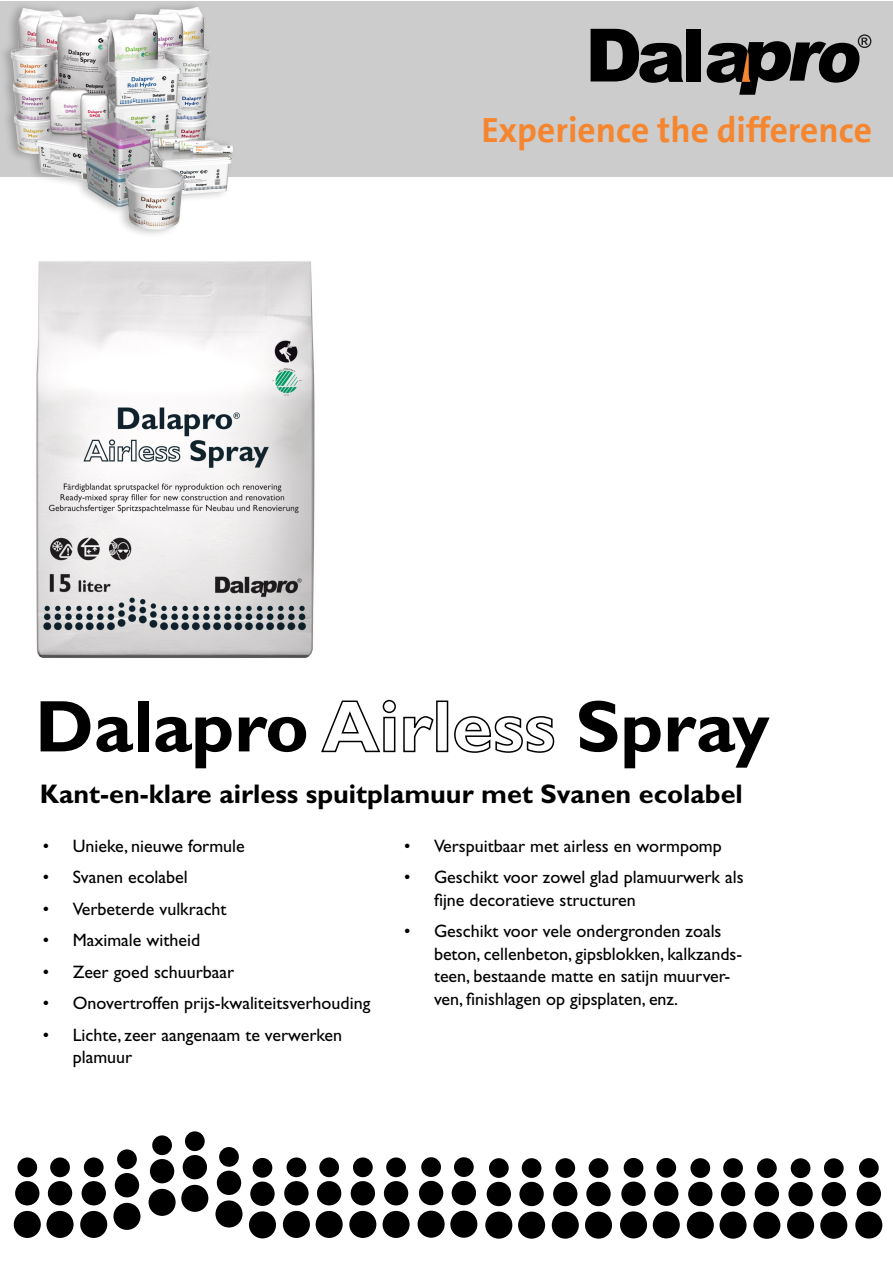
<style>
.page{position:relative;width:893px;height:1263px;background:#fff}
.page>*{position:absolute;margin:0;border:0;box-sizing:border-box;transform-origin:0 0}
.t1{font:700 73.5px "Gill Sans Std";color:#000}
.t2{font:700 35.55px "The Sans B7";color:#f5862f}
.t3{font:700 27px "Gill Sans Std";color:#000}
.t4{font:18px/22.5px "Gill Sans Std";color:#000}
</style>
<div class="page">
<div style="left:0;top:1px;width:892px;height:176px;background:#ccc"></div>
<img style="left:36px;top:261px;width:279px;height:397px">
<svg style="left:321px;top:699px;width:113px;height:54px"></svg>
<div style="left:436px;top:700px;width:12px;height:52px;border:2px solid #000"></div>
<svg style="left:454px;top:716px;width:101px;height:37px"></svg>
<div style="left:47px;top:1211px;width:27px;height:27px;background:#000;border-radius:50%"></div>
<div style="left:48px;top:1181px;width:24px;height:24px;background:#000;border-radius:50%"></div>
<div style="left:50px;top:1157px;width:20px;height:20px;background:#000;border-radius:50%"></div>
<div style="left:14px;top:1211px;width:27px;height:27px;background:#000;border-radius:50%"></div>
<div style="left:15px;top:1181px;width:24px;height:24px;background:#000;border-radius:50%"></div>
<div style="left:17px;top:1157px;width:20px;height:20px;background:#000;border-radius:50%"></div>
<div style="left:80px;top:1211px;width:27px;height:27px;background:#000;border-radius:50%"></div>
<div style="left:82px;top:1181px;width:24px;height:24px;background:#000;border-radius:50%"></div>
<div style="left:84px;top:1157px;width:20px;height:20px;background:#000;border-radius:50%"></div>
<div style="left:113px;top:1203px;width:27px;height:27px;background:#000;border-radius:50%"></div>
<div style="left:115px;top:1173px;width:24px;height:24px;background:#000;border-radius:50%"></div>
<div style="left:117px;top:1149px;width:20px;height:20px;background:#000;border-radius:50%"></div>
<div style="left:149px;top:1189px;width:27px;height:27px;background:#000;border-radius:50%"></div>
<div style="left:150px;top:1159px;width:24px;height:24px;background:#000;border-radius:50%"></div>
<div style="left:152px;top:1135px;width:20px;height:20px;background:#000;border-radius:50%"></div>
<div style="left:181px;top:1185px;width:27px;height:27px;background:#000;border-radius:50%"></div>
<div style="left:183px;top:1155px;width:24px;height:24px;background:#000;border-radius:50%"></div>
<div style="left:185px;top:1131px;width:20px;height:20px;background:#000;border-radius:50%"></div>
<div style="left:215px;top:1200px;width:28px;height:27px;background:#000;border-radius:50%"></div>
<div style="left:217px;top:1171px;width:24px;height:24px;background:#000;border-radius:50%"></div>
<div style="left:219px;top:1147px;width:20px;height:20px;background:#000;border-radius:50%"></div>
<div style="left:249px;top:1211px;width:27px;height:27px;background:#000;border-radius:50%"></div>
<div style="left:250px;top:1181px;width:25px;height:25px;background:#000;border-radius:50%"></div>
<div style="left:253px;top:1158px;width:19px;height:20px;background:#000;border-radius:50%"></div>
<div style="left:316px;top:1211px;width:27px;height:27px;background:#000;border-radius:50%"></div>
<div style="left:317px;top:1181px;width:24px;height:24px;background:#000;border-radius:50%"></div>
<div style="left:319px;top:1157px;width:20px;height:20px;background:#000;border-radius:50%"></div>
<div style="left:283px;top:1211px;width:27px;height:27px;background:#000;border-radius:50%"></div>
<div style="left:284px;top:1181px;width:25px;height:24px;background:#000;border-radius:50%"></div>
<div style="left:287px;top:1157px;width:19px;height:20px;background:#000;border-radius:50%"></div>
<div style="left:349px;top:1211px;width:27px;height:27px;background:#000;border-radius:50%"></div>
<div style="left:351px;top:1181px;width:24px;height:24px;background:#000;border-radius:50%"></div>
<div style="left:353px;top:1157px;width:20px;height:20px;background:#000;border-radius:50%"></div>
<div style="left:383px;top:1211px;width:27px;height:27px;background:#000;border-radius:50%"></div>
<div style="left:384px;top:1181px;width:24px;height:24px;background:#000;border-radius:50%"></div>
<div style="left:386px;top:1157px;width:20px;height:20px;background:#000;border-radius:50%"></div>
<div style="left:450px;top:1211px;width:27px;height:27px;background:#000;border-radius:50%"></div>
<div style="left:452px;top:1181px;width:24px;height:24px;background:#000;border-radius:50%"></div>
<div style="left:454px;top:1157px;width:20px;height:20px;background:#000;border-radius:50%"></div>
<div style="left:418px;top:1211px;width:27px;height:27px;background:#000;border-radius:50%"></div>
<div style="left:419px;top:1181px;width:24px;height:24px;background:#000;border-radius:50%"></div>
<div style="left:421px;top:1157px;width:20px;height:20px;background:#000;border-radius:50%"></div>
<div style="left:518px;top:1211px;width:27px;height:28px;background:#000;border-radius:50%"></div>
<div style="left:519px;top:1182px;width:25px;height:24px;background:#000;border-radius:50%"></div>
<div style="left:522px;top:1158px;width:19px;height:20px;background:#000;border-radius:50%"></div>
<div style="left:485px;top:1211px;width:27px;height:28px;background:#000;border-radius:50%"></div>
<div style="left:487px;top:1182px;width:24px;height:24px;background:#000;border-radius:50%"></div>
<div style="left:489px;top:1158px;width:20px;height:20px;background:#000;border-radius:50%"></div>
<div style="left:552px;top:1211px;width:27px;height:28px;background:#000;border-radius:50%"></div>
<div style="left:553px;top:1182px;width:24px;height:24px;background:#000;border-radius:50%"></div>
<div style="left:555px;top:1158px;width:20px;height:20px;background:#000;border-radius:50%"></div>
<div style="left:585px;top:1211px;width:27px;height:28px;background:#000;border-radius:50%"></div>
<div style="left:586px;top:1182px;width:25px;height:24px;background:#000;border-radius:50%"></div>
<div style="left:589px;top:1158px;width:19px;height:20px;background:#000;border-radius:50%"></div>
<div style="left:653px;top:1211px;width:27px;height:27px;background:#000;border-radius:50%"></div>
<div style="left:654px;top:1181px;width:24px;height:25px;background:#000;border-radius:50%"></div>
<div style="left:656px;top:1158px;width:20px;height:20px;background:#000;border-radius:50%"></div>
<div style="left:620px;top:1211px;width:27px;height:27px;background:#000;border-radius:50%"></div>
<div style="left:621px;top:1181px;width:25px;height:25px;background:#000;border-radius:50%"></div>
<div style="left:624px;top:1158px;width:19px;height:20px;background:#000;border-radius:50%"></div>
<div style="left:719px;top:1211px;width:28px;height:28px;background:#000;border-radius:50%"></div>
<div style="left:721px;top:1182px;width:24px;height:24px;background:#000;border-radius:50%"></div>
<div style="left:723px;top:1158px;width:20px;height:20px;background:#000;border-radius:50%"></div>
<div style="left:687px;top:1211px;width:27px;height:28px;background:#000;border-radius:50%"></div>
<div style="left:688px;top:1182px;width:24px;height:24px;background:#000;border-radius:50%"></div>
<div style="left:690px;top:1158px;width:20px;height:20px;background:#000;border-radius:50%"></div>
<div style="left:753px;top:1212px;width:27px;height:27px;background:#000;border-radius:50%"></div>
<div style="left:755px;top:1182px;width:24px;height:24px;background:#000;border-radius:50%"></div>
<div style="left:757px;top:1158px;width:20px;height:20px;background:#000;border-radius:50%"></div>
<div style="left:787px;top:1212px;width:27px;height:27px;background:#000;border-radius:50%"></div>
<div style="left:788px;top:1182px;width:25px;height:24px;background:#000;border-radius:50%"></div>
<div style="left:791px;top:1158px;width:19px;height:20px;background:#000;border-radius:50%"></div>
<div style="left:820px;top:1212px;width:27px;height:27px;background:#000;border-radius:50%"></div>
<div style="left:822px;top:1182px;width:24px;height:24px;background:#000;border-radius:50%"></div>
<div style="left:824px;top:1158px;width:20px;height:20px;background:#000;border-radius:50%"></div>
<div style="left:855px;top:1211px;width:27px;height:27px;background:#000;border-radius:50%"></div>
<div style="left:857px;top:1182px;width:24px;height:24px;background:#000;border-radius:50%"></div>
<div style="left:859px;top:1158px;width:20px;height:20px;background:#000;border-radius:50%"></div>
<img style="left:4px;top:5px;width:229px;height:230px">
<svg style="left:591px;top:29px;width:92px;height:54px"></svg>
<div style="left:687px;top:29px;width:14px;height:53px;background:#000"></div>
<svg style="left:707px;top:34px;width:164px;height:61px"></svg>
<h2 class="t2" style="left:481px;top:107px;width:392px">Experience the difference</h2>
<h1 class="t1" style="left:35px;top:683px;width:275px">Dalapro</h1>
<h1 class="t1" style="left:576px;top:683px;width:195px">Spray</h1>
<h3 class="t3" style="left:40px;top:777px;width:705px">Kant-en-klare airless spuitplamuur met Svanen ecolabel</h3>
<p class="t4" style="left:43px;top:834px;width:203px">• Unieke, nieuwe formule</p>
<p class="t4" style="left:43px;top:866px;width:147px">• Svanen ecolabel</p>
<p class="t4" style="left:43px;top:897px;width:185px">• Verbeterde vulkracht</p>
<p class="t4" style="left:43px;top:929px;width:159px">• Maximale witheid</p>
<p class="t4" style="left:43px;top:960px;width:193px">• Zeer goed schuurbaar</p>
<p class="t4" style="left:43px;top:992px;width:329px">• Onovertroffen prijs-kwaliteitsverhouding</p>
<p class="t4" style="left:73px;top:1023px;width:271px;text-indent:-30px">• Lichte, zeer aangenaam te verwerken plamuur</p>
<p class="t4" style="left:404px;top:834px;width:319px">• Verspuitbaar met airless en wormpomp</p>
<p class="t4" style="left:434px;top:866px;width:311px;text-indent:-30px">• Geschikt voor zowel glad plamuurwerk als fijne decoratieve structuren</p>
<p class="t4" style="left:434px;top:920px;width:310px;text-indent:-30px">• Geschikt voor vele ondergronden zoals beton, cellenbeton, gipsblokken, kalkzands&shy;teen, bestaande matte en satijn muurver&shy;ven, finishlagen op gipsplaten, enz.</p>
</div>
